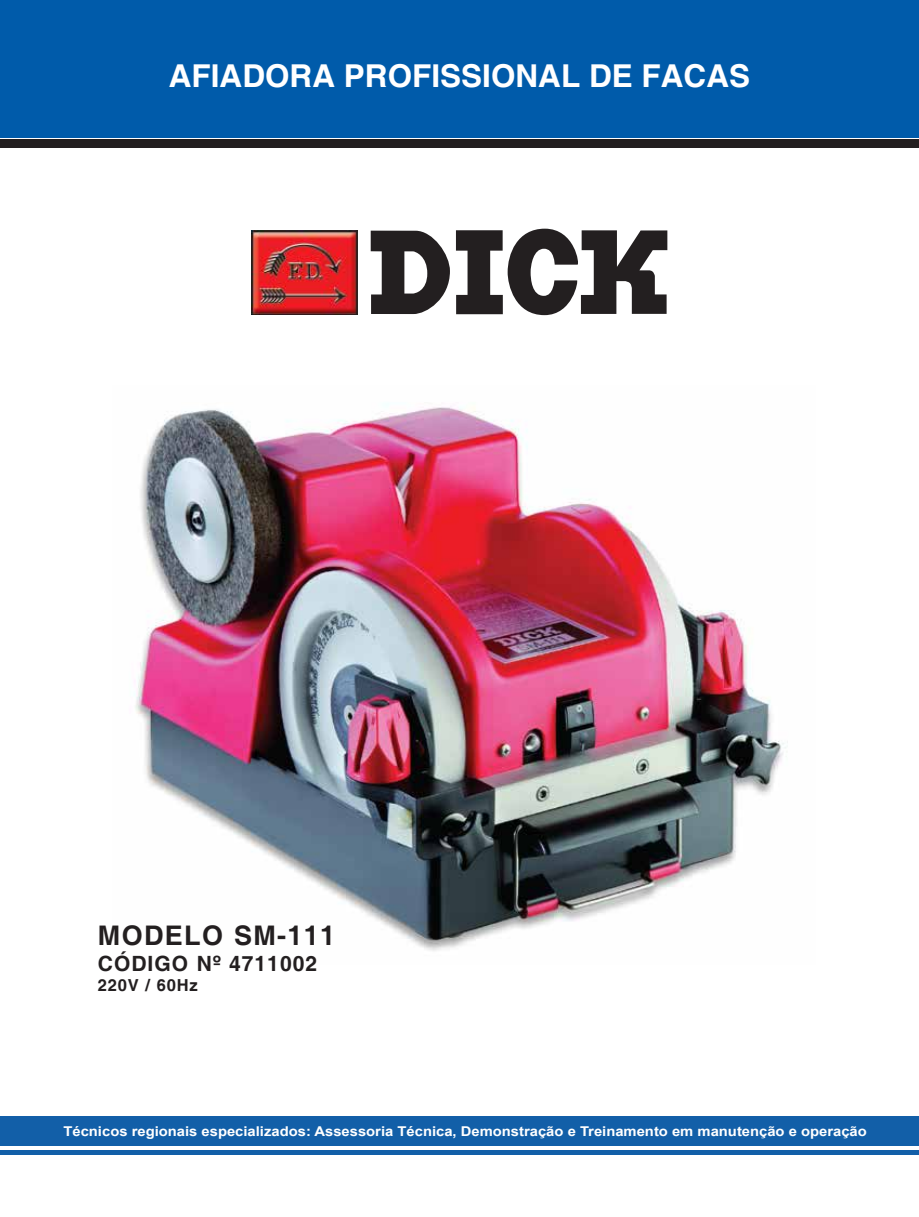
<style>
.page{position:relative;width:919px;height:1217px;background:#fff}
.page>*{position:absolute;margin:0;border:0;box-sizing:border-box;transform-origin:0 0}
.t1{font:700 31.5px "Helvetica";color:#fff}
.t2{font:700 27px "Helvetica";letter-spacing:.05em;color:#231f20}
.t3{font:700 21px "Helvetica";letter-spacing:.05em;color:#231f20}
.t4{font:700 16.5px "Helvetica";letter-spacing:.05em;color:#231f20}
.t5{font:700 13.5px "Arial";color:#fff;scale:1.09 1}
</style>
<div class="page">
<div style="left:0;top:0;width:918px;height:137px;background:#005baa"></div>
<div style="left:0;top:139px;width:918px;height:9px;background:#231f20"></div>
<svg style="left:456px;top:228px;width:211px;height:87px"></svg>
<svg style="left:370px;top:230px;width:80px;height:84px"></svg>
<img style="left:252px;top:230px;width:105px;height:84px">
<img style="left:134px;top:403px;width:654px;height:548px">
<div style="left:0;top:1115px;width:918px;height:30px;background:#125fa8"></div>
<div style="left:0;top:1149px;width:918px;height:5px;background:#125fa8"></div>
<h1 class="t1" style="left:169px;top:56px;width:583px">AFIADORA PROFISSIONAL DE FACAS</h1>
<h2 class="t2" style="left:98px;top:919px;width:239px">MODELO SM-111</h2>
<h3 class="t3" style="left:98px;top:950px;width:221px">CÓDIGO Nº 4711002</h3>
<p class="t4" style="left:98px;top:974px;width:101px">220V / 60Hz</p>
<p class="t5" style="left:63px;top:1121px;width:738px">Técnicos regionais especializados: Assessoria Técnica, Demonstração e Treinamento em manutenção e operação</p>
</div>
